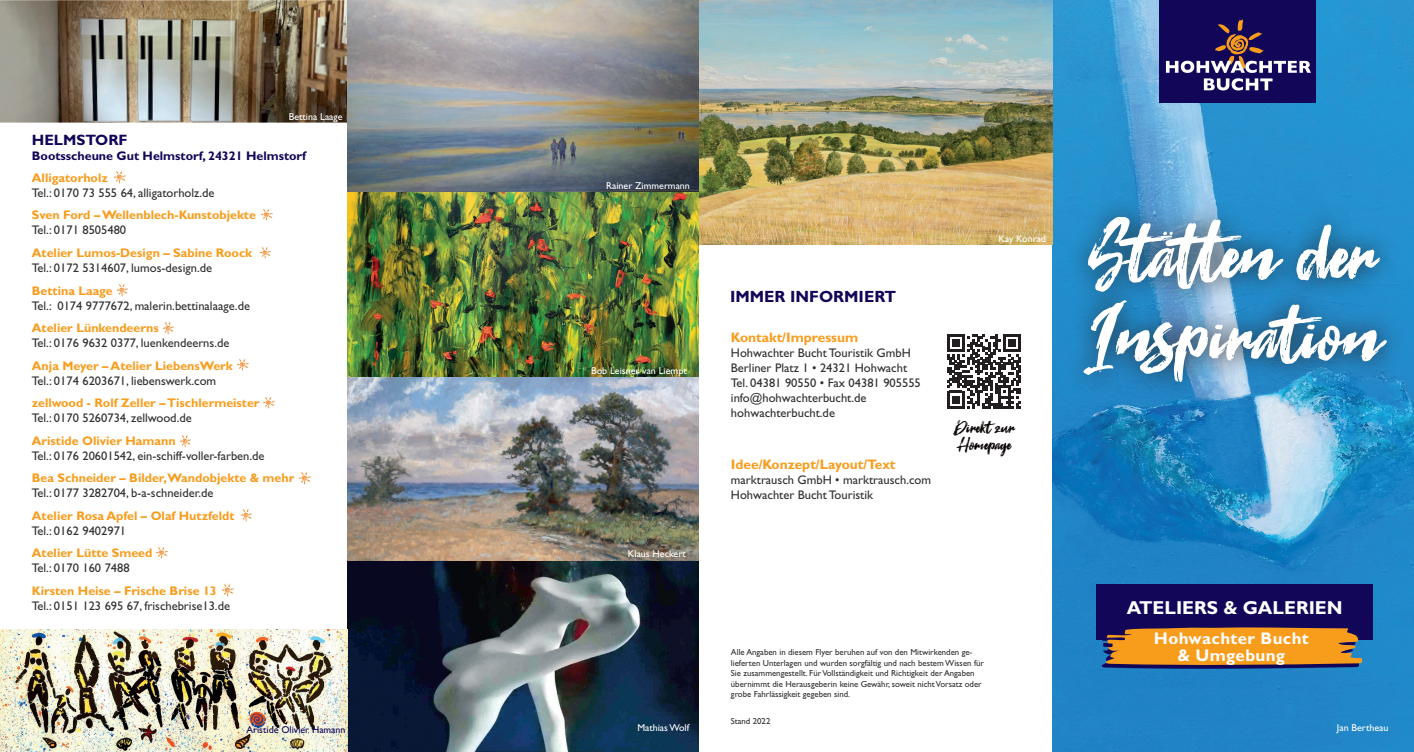
<style>
.page{position:relative;width:1414px;height:752px;background:#fff}
.page>*{position:absolute;margin:0;border:0;box-sizing:border-box;transform-origin:0 0}
.t1{font:82.5px/81.2px "Fontrust";color:#fff}
.t2{font:700 18.75px "Gill Sans Std";color:#fff}
.t3{font:17.75px/16.2px "Fontrust";color:#0a0404}
.t4{font:700 16.88px/16.9px "Gill Sans Std";letter-spacing:.02em;color:#fff;text-align:center}
.t5{font:700 16.25px "Gill Sans Std";color:#110658}
.t6{font:700 15px "Gill Sans Std";color:#110658}
.t7{font:700 13.75px "Gill Sans Std";color:#f89c1c}
.t8{font:12.5px/15px "Gill Sans Std";color:#312f30}
.t9{font:700 12.5px "Gill Sans Std";color:#f89c1c}
.t10{font:700 12.5px "Gill Sans Std";color:#110658}
.t11{font:10px "Gill Sans Std";color:#fff}
.t12{font:10px "Gill Sans Std";color:#110658}
.t13{font:8.75px/10.5px "Gill Sans Std";color:#312f30}
</style>
<div class="page">
<img style="left:1052px;top:0;width:362px;height:751px">
<div style="left:1159px;top:0;width:157px;height:103px;background:#110658"></div>
<svg style="left:1166px;top:19px;width:145px;height:71px"></svg>
<div style="left:1096px;top:583px;width:277px;height:56px;background:#110658"></div>
<div style="left:1102px;top:630px;width:257px;height:38px;background:#110658"></div>
<svg style="left:1100px;top:627px;width:264px;height:38px;background:#d98c28"></svg>
<div style="left:1063px;top:195px;width:344px;height:208px;background:#231f20;opacity:.75"></div>
<svg style="left:947px;top:334px;width:74px;height:74px"></svg>
<img style="left:698px;top:1px;width:354px;height:243px">
<img style="left:347px;top:0;width:351px;height:751px">
<img style="left:0;top:0;width:347px;height:122px">
<svg style="left:114px;top:171px;width:12px;height:12px"></svg>
<svg style="left:261px;top:209px;width:12px;height:12px"></svg>
<svg style="left:259px;top:247px;width:12px;height:12px"></svg>
<svg style="left:116px;top:284px;width:12px;height:12px"></svg>
<svg style="left:162px;top:322px;width:12px;height:12px"></svg>
<svg style="left:237px;top:359px;width:12px;height:11px"></svg>
<svg style="left:263px;top:397px;width:12px;height:12px"></svg>
<svg style="left:179px;top:435px;width:12px;height:12px"></svg>
<svg style="left:299px;top:472px;width:12px;height:12px"></svg>
<svg style="left:240px;top:509px;width:12px;height:12px"></svg>
<svg style="left:156px;top:547px;width:12px;height:11px"></svg>
<img style="left:0;top:629px;width:347px;height:122px">
<svg style="left:222px;top:584px;width:12px;height:11px"></svg>
<p class="t11" style="left:289px;top:111px;width:55px">Bettina Laage</p>
<p class="t6" style="left:32px;top:131px;width:97px">HELMSTORF</p>
<p class="t10" style="left:32px;top:148px;width:276px">Bootsscheune Gut Helmstorf, 24321 Helmstorf</p>
<p class="t9" style="left:32px;top:170px;width:78px">Alligatorholz</p>
<p class="t8" style="left:32px;top:185px;width:184px">Tel.: 0170 73 555 64, alligatorholz.de</p>
<p class="t9" style="left:32px;top:208px;width:225px">Sven Ford – Wellenblech-Kunstobjekte</p>
<p class="t8" style="left:32px;top:223px;width:96px">Tel.: 0171 8505480</p>
<p class="t9" style="left:32px;top:245px;width:222px">Atelier Lumos-Design – Sabine Roock</p>
<p class="t8" style="left:32px;top:260px;width:182px">Tel.: 0172 5314607, lumos-design.de</p>
<p class="t9" style="left:32px;top:283px;width:82px">Bettina Laage</p>
<p class="t8" style="left:32px;top:298px;width:220px">Tel.: 0174 9777672, malerin.bettinalaage.de</p>
<p class="t9" style="left:32px;top:320px;width:128px">Atelier Lünkendeerns</p>
<p class="t8" style="left:32px;top:335px;width:199px">Tel.: 0176 9632 0377, luenkendeerns.de</p>
<p class="t9" style="left:32px;top:358px;width:202px">Anja Meyer – Atelier LiebensWerk</p>
<p class="t8" style="left:32px;top:373px;width:186px">Tel.: 0174 6203671, liebenswerk.com</p>
<p class="t9" style="left:32px;top:395px;width:229px">zellwood - Rolf Zeller – Tischlermeister</p>
<p class="t8" style="left:32px;top:410px;width:161px">Tel.: 0170 5260734, zellwood.de</p>
<p class="t9" style="left:32px;top:433px;width:145px">Aristide Olivier Hamann</p>
<p class="t8" style="left:32px;top:448px;width:234px">Tel.: 0176 20601542, ein-schiff-voller-farben.de</p>
<p class="t9" style="left:32px;top:470px;width:264px">Bea Schneider – Bilder,Wandobjekte &amp; mehr</p>
<p class="t8" style="left:32px;top:485px;width:183px">Tel.: 0177 3282704, b-a-schneider.de</p>
<p class="t9" style="left:32px;top:508px;width:204px">Atelier Rosa Apfel – Olaf Hutzfeldt</p>
<p class="t8" style="left:32px;top:523px;width:96px">Tel.: 0162 9402971</p>
<p class="t9" style="left:32px;top:545px;width:122px">Atelier Lütte Smeed</p>
<p class="t8" style="left:32px;top:560px;width:99px">Tel.: 0170 160 7488</p>
<p class="t9" style="left:32px;top:583px;width:186px">Kirsten Heise – Frische Brise 13</p>
<p class="t8" style="left:32px;top:598px;width:200px">Tel.: 0151 123 695 67, frischebrise13.de</p>
<p class="t12" style="left:246px;top:723px;width:101px">Aristide Olivier Hamann</p>
<p class="t11" style="left:606px;top:180px;width:85px">Rainer Zimmermann</p>
<p class="t11" style="left:591px;top:364px;width:97px">Bob Leisner van Liempt</p>
<p class="t11" style="left:628px;top:547px;width:59px">Klaus Heckert</p>
<p class="t11" style="left:637px;top:721px;width:53px">Mathias Wolf</p>
<h3 class="t5" style="left:730px;top:286px;width:167px">IMMER INFORMIERT</h3>
<p class="t7" style="left:731px;top:328px;width:129px">Kontakt/Impressum</p>
<p class="t8" style="left:731px;top:345px;width:191px">Hohwachter Bucht Touristik GmbH<br>Berliner Platz 1 • 24321 Hohwacht<br>Tel. 04381 90550 • Fax 04381 905555 info@hohwachterbucht.de hohwachterbucht.de</p>
<p class="t7" style="left:731px;top:456px;width:166px">Idee/Konzept/Layout/Text</p>
<p class="t8" style="left:731px;top:472px;width:202px">marktrausch GmbH • marktrausch.com<br>Hohwachter Bucht Touristik</p>
<p class="t11" style="left:998px;top:233px;width:49px">Kay Konrad</p>
<h3 class="t3" style="left:953px;top:420px;width:63px">Direkt zur<br>Homepage</h3>
<h1 class="t1" style="left:1083px;top:216px;width:309px">Stätten der<br>Inspiration</h1>
<p class="t13" style="left:731px;top:646px;width:255px">Alle Angaben in diesem Flyer beruhen auf von den Mitwirkenden ge&shy;lieferten Unterlagen und wurden sorgfältig und nach bestem Wissen für Sie zusammengestellt. Für Vollständigkeit und Richtigkeit der Angaben übernimmt die Herausgeberin keine Gewähr, soweit nicht Vorsatz oder grobe Fahrlässigkeit gegeben sind.</p>
<p class="t13" style="left:731px;top:715px;width:41px">Stand 2022</p>
<h2 class="t2" style="left:1127px;top:596px;width:217px">ATELIERS &amp; GALERIEN</h2>
<h3 class="t4" style="left:1154px;top:629px;width:156px">Hohwachter Bucht &amp; Umgebung</h3>
<p class="t11" style="left:1337px;top:721px;width:53px">Jan Bertheau</p>
</div>
